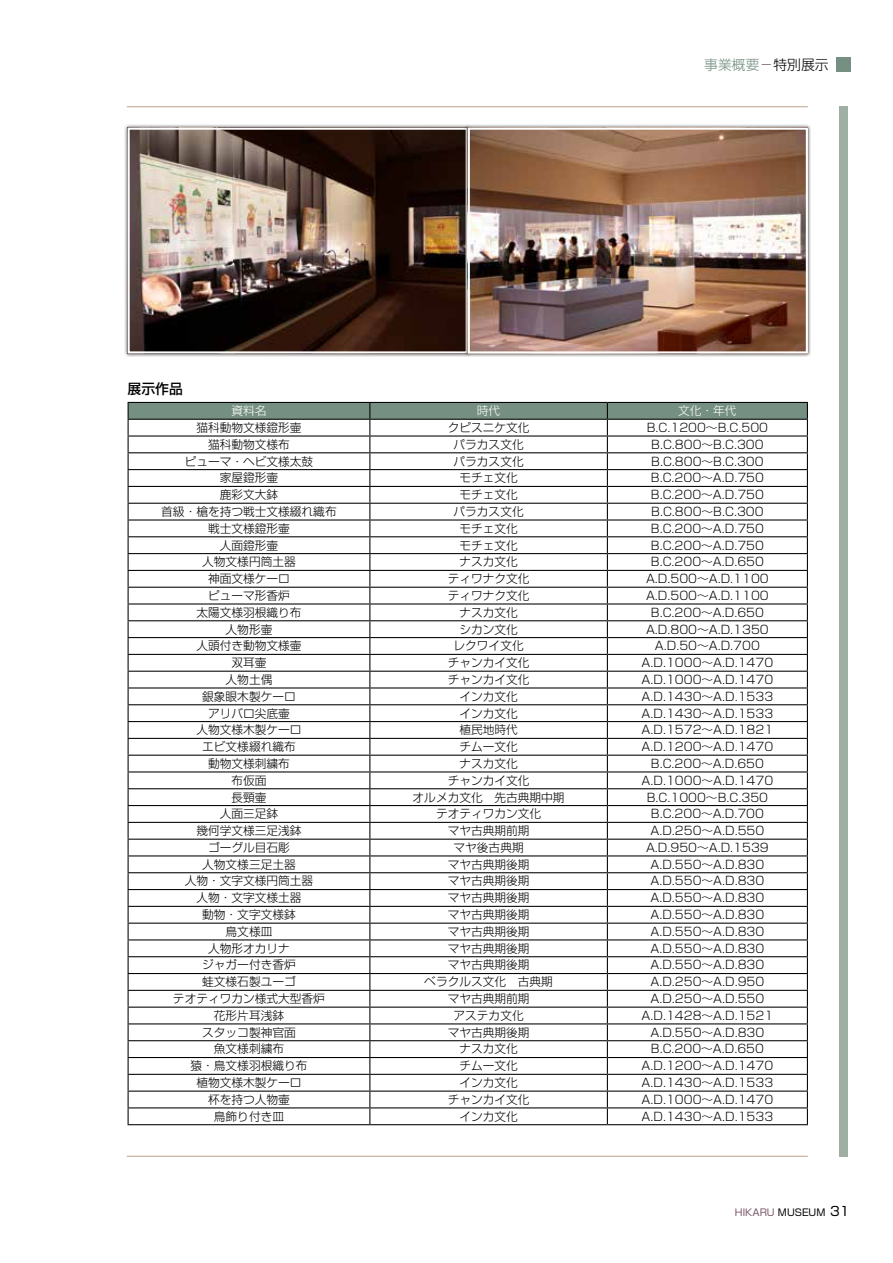
<style>
.page{position:relative;width:893px;height:1263px;background:#fff}
.page>*{position:absolute;margin:0;border:0;box-sizing:border-box;transform-origin:0 0}
.t1{font:300 13.8px "UD Shin Go Pro";color:#759082}
.t2{font:500 13.8px "Shin Go Pr 6";color:#000}
.t3{font:300 11.7px "Shin Go Pr 6";color:#000}
.t4{font:300 11.7px "Shin Go Pr 6";color:#fff}
.t5{font:9.6px "Shin Go Pr 6";color:#7a576a}
.s1{color:#7a576a}
.s2{color:#000}
.s3{font-size:12.75px;color:#000}
</style>
<div class="page">
<div style="left:839px;top:106px;width:8px;height:1051px;background:#a0afa4"></div>
<hr style="left:127px;top:106px;width:680px;height:1px;background:#bda389">
<hr style="left:127px;top:1156px;width:680px;height:1px;background:#bda389">
<div style="left:836px;top:57px;width:14px;height:15px;background:#759082"></div>
<div style="left:124px;top:124px;width:347px;height:233px;background:#000;opacity:.75"></div>
<img style="left:131px;top:131px;width:333px;height:219px">
<div style="left:128px;top:128px;width:340px;height:225px;border:2px solid #fff"></div>
<div style="left:464px;top:124px;width:347px;height:233px;background:#000;opacity:.75"></div>
<div style="left:468px;top:128px;width:340px;height:225px;border:2px solid #fff"></div>
<hr style="left:128px;top:1124px;width:242px;height:1px;background:#000">
<hr style="left:370px;top:1124px;width:237px;height:1px;background:#000">
<hr style="left:607px;top:1124px;width:201px;height:1px;background:#000">
<svg style="left:128px;top:402px;width:680px;height:722px"></svg>
<p class="t2" style="left:128px;top:377px;width:57px">展示作品</p>
<p class="t1" style="left:704px;top:53px;width:126px">事業概要<span class="s1">－</span><span class="s2">特別展示</span></p>
<p class="t4" style="left:231px;top:401px;width:37px">資料名</p>
<p class="t4" style="left:477px;top:401px;width:25px">時代</p>
<p class="t4" style="left:678px;top:401px;width:60px">文化・年代</p>
<p class="t3" style="left:196px;top:418px;width:107px">猫科動物文様鐙形壷</p>
<p class="t3" style="left:448px;top:418px;width:83px">クピスニケ文化</p>
<p class="t3" style="left:647px;top:418px;width:123px">B.C.1200～B.C.500</p>
<p class="t3" style="left:208px;top:435px;width:83px">猫科動物文様布</p>
<p class="t3" style="left:454px;top:435px;width:72px">パラカス文化</p>
<p class="t3" style="left:651px;top:435px;width:114px">B.C.800～B.C.300</p>
<p class="t3" style="left:185px;top:452px;width:130px">ピューマ・ヘビ文様太鼓</p>
<p class="t3" style="left:454px;top:452px;width:72px">パラカス文化</p>
<p class="t3" style="left:651px;top:452px;width:114px">B.C.800～B.C.300</p>
<p class="t3" style="left:220px;top:468px;width:60px">家屋鐙形壷</p>
<p class="t3" style="left:459px;top:468px;width:60px">モチェ文化</p>
<p class="t3" style="left:651px;top:468px;width:115px">B.C.200～A.D.750</p>
<p class="t3" style="left:220px;top:485px;width:60px">鹿彩文大鉢</p>
<p class="t3" style="left:459px;top:485px;width:60px">モチェ文化</p>
<p class="t3" style="left:651px;top:485px;width:115px">B.C.200～A.D.750</p>
<p class="t3" style="left:161px;top:502px;width:177px">首級・槍を持つ戦士文様綴れ織布</p>
<p class="t3" style="left:454px;top:502px;width:72px">パラカス文化</p>
<p class="t3" style="left:651px;top:502px;width:114px">B.C.800～B.C.300</p>
<p class="t3" style="left:208px;top:519px;width:83px">戦士文様鐙形壷</p>
<p class="t3" style="left:459px;top:519px;width:60px">モチェ文化</p>
<p class="t3" style="left:651px;top:519px;width:115px">B.C.200～A.D.750</p>
<p class="t3" style="left:220px;top:536px;width:60px">人面鐙形壷</p>
<p class="t3" style="left:459px;top:536px;width:60px">モチェ文化</p>
<p class="t3" style="left:651px;top:536px;width:115px">B.C.200～A.D.750</p>
<p class="t3" style="left:202px;top:552px;width:95px">人物文様円筒土器</p>
<p class="t3" style="left:459px;top:552px;width:60px">ナスカ文化</p>
<p class="t3" style="left:651px;top:552px;width:115px">B.C.200～A.D.650</p>
<p class="t3" style="left:208px;top:569px;width:83px">神面文様ケーロ</p>
<p class="t3" style="left:448px;top:569px;width:83px">ティワナク文化</p>
<p class="t3" style="left:646px;top:569px;width:124px">A.D.500～A.D.1100</p>
<p class="t3" style="left:208px;top:586px;width:83px">ピューマ形香炉</p>
<p class="t3" style="left:448px;top:586px;width:83px">ティワナク文化</p>
<p class="t3" style="left:646px;top:586px;width:124px">A.D.500～A.D.1100</p>
<p class="t3" style="left:196px;top:603px;width:107px">太陽文様羽根織り布</p>
<p class="t3" style="left:459px;top:603px;width:60px">ナスカ文化</p>
<p class="t3" style="left:651px;top:603px;width:115px">B.C.200～A.D.650</p>
<p class="t3" style="left:226px;top:619px;width:48px">人物形壷</p>
<p class="t3" style="left:459px;top:619px;width:60px">シカン文化</p>
<p class="t3" style="left:646px;top:619px;width:124px">A.D.800～A.D.1350</p>
<p class="t3" style="left:196px;top:636px;width:107px">人頭付き動物文様壷</p>
<p class="t3" style="left:454px;top:636px;width:72px">レクワイ文化</p>
<p class="t3" style="left:655px;top:636px;width:106px">A.D.50～A.D.700</p>
<p class="t3" style="left:231px;top:653px;width:37px">双耳壷</p>
<p class="t3" style="left:448px;top:653px;width:83px">チャンカイ文化</p>
<p class="t3" style="left:642px;top:653px;width:133px">A.D.1000～A.D.1470</p>
<p class="t3" style="left:226px;top:670px;width:48px">人物土偶</p>
<p class="t3" style="left:448px;top:670px;width:83px">チャンカイ文化</p>
<p class="t3" style="left:642px;top:670px;width:133px">A.D.1000～A.D.1470</p>
<p class="t3" style="left:202px;top:687px;width:95px">銀象眼木製ケーロ</p>
<p class="t3" style="left:459px;top:687px;width:60px">インカ文化</p>
<p class="t3" style="left:642px;top:687px;width:133px">A.D.1430～A.D.1533</p>
<p class="t3" style="left:208px;top:703px;width:83px">アリバロ尖底壷</p>
<p class="t3" style="left:459px;top:703px;width:60px">インカ文化</p>
<p class="t3" style="left:642px;top:703px;width:133px">A.D.1430～A.D.1533</p>
<p class="t3" style="left:196px;top:720px;width:107px">人物文様木製ケーロ</p>
<p class="t3" style="left:459px;top:720px;width:60px">植民地時代</p>
<p class="t3" style="left:642px;top:720px;width:133px">A.D.1572～A.D.1821</p>
<p class="t3" style="left:202px;top:737px;width:95px">エビ文様綴れ織布</p>
<p class="t3" style="left:459px;top:737px;width:60px">チムー文化</p>
<p class="t3" style="left:642px;top:737px;width:133px">A.D.1200～A.D.1470</p>
<p class="t3" style="left:208px;top:754px;width:83px">動物文様刺繍布</p>
<p class="t3" style="left:459px;top:754px;width:60px">ナスカ文化</p>
<p class="t3" style="left:651px;top:754px;width:115px">B.C.200～A.D.650</p>
<p class="t3" style="left:231px;top:771px;width:37px">布仮面</p>
<p class="t3" style="left:448px;top:771px;width:83px">チャンカイ文化</p>
<p class="t3" style="left:642px;top:771px;width:133px">A.D.1000～A.D.1470</p>
<p class="t3" style="left:231px;top:787px;width:37px">長頸壷</p>
<p class="t3" style="left:413px;top:787px;width:154px">オルメカ文化　先古典期中期</p>
<p class="t3" style="left:647px;top:787px;width:123px">B.C.1000～B.C.350</p>
<p class="t3" style="left:220px;top:804px;width:60px">人面三足鉢</p>
<p class="t3" style="left:436px;top:804px;width:107px">テオティワカン文化</p>
<p class="t3" style="left:651px;top:804px;width:115px">B.C.200～A.D.700</p>
<p class="t3" style="left:196px;top:821px;width:107px">幾何学文様三足浅鉢</p>
<p class="t3" style="left:448px;top:821px;width:83px">マヤ古典期前期</p>
<p class="t3" style="left:650px;top:821px;width:115px">A.D.250～A.D.550</p>
<p class="t3" style="left:208px;top:838px;width:83px">ゴーグル目石彫</p>
<p class="t3" style="left:454px;top:838px;width:72px">マヤ後古典期</p>
<p class="t3" style="left:646px;top:838px;width:124px">A.D.950～A.D.1539</p>
<p class="t3" style="left:202px;top:855px;width:95px">人物文様三足土器</p>
<p class="t3" style="left:448px;top:855px;width:83px">マヤ古典期後期</p>
<p class="t3" style="left:650px;top:855px;width:115px">A.D.550～A.D.830</p>
<p class="t3" style="left:185px;top:871px;width:130px">人物・文字文様円筒土器</p>
<p class="t3" style="left:448px;top:871px;width:83px">マヤ古典期後期</p>
<p class="t3" style="left:650px;top:871px;width:115px">A.D.550～A.D.830</p>
<p class="t3" style="left:196px;top:888px;width:107px">人物・文字文様土器</p>
<p class="t3" style="left:448px;top:888px;width:83px">マヤ古典期後期</p>
<p class="t3" style="left:650px;top:888px;width:115px">A.D.550～A.D.830</p>
<p class="t3" style="left:202px;top:905px;width:95px">動物・文字文様鉢</p>
<p class="t3" style="left:448px;top:905px;width:83px">マヤ古典期後期</p>
<p class="t3" style="left:650px;top:905px;width:115px">A.D.550～A.D.830</p>
<p class="t3" style="left:226px;top:922px;width:48px">鳥文様皿</p>
<p class="t3" style="left:448px;top:922px;width:83px">マヤ古典期後期</p>
<p class="t3" style="left:650px;top:922px;width:115px">A.D.550～A.D.830</p>
<p class="t3" style="left:208px;top:938px;width:83px">人物形オカリナ</p>
<p class="t3" style="left:448px;top:938px;width:83px">マヤ古典期後期</p>
<p class="t3" style="left:650px;top:938px;width:115px">A.D.550～A.D.830</p>
<p class="t3" style="left:202px;top:955px;width:95px">ジャガー付き香炉</p>
<p class="t3" style="left:448px;top:955px;width:83px">マヤ古典期後期</p>
<p class="t3" style="left:650px;top:955px;width:115px">A.D.550～A.D.830</p>
<p class="t3" style="left:202px;top:972px;width:95px">蛙文様石製ユーゴ</p>
<p class="t3" style="left:424px;top:972px;width:130px">ベラクルス文化　古典期</p>
<p class="t3" style="left:650px;top:972px;width:115px">A.D.250～A.D.950</p>
<p class="t3" style="left:173px;top:989px;width:154px">テオティワカン様式大型香炉</p>
<p class="t3" style="left:448px;top:989px;width:83px">マヤ古典期前期</p>
<p class="t3" style="left:650px;top:989px;width:115px">A.D.250～A.D.550</p>
<p class="t3" style="left:214px;top:1006px;width:72px">花形片耳浅鉢</p>
<p class="t3" style="left:454px;top:1006px;width:72px">アステカ文化</p>
<p class="t3" style="left:642px;top:1006px;width:133px">A.D.1428～A.D.1521</p>
<p class="t3" style="left:202px;top:1022px;width:95px">スタッコ製神官面</p>
<p class="t3" style="left:448px;top:1022px;width:83px">マヤ古典期後期</p>
<p class="t3" style="left:650px;top:1022px;width:115px">A.D.550～A.D.830</p>
<p class="t3" style="left:214px;top:1039px;width:72px">魚文様刺繍布</p>
<p class="t3" style="left:459px;top:1039px;width:60px">ナスカ文化</p>
<p class="t3" style="left:651px;top:1039px;width:115px">B.C.200～A.D.650</p>
<p class="t3" style="left:191px;top:1056px;width:118px">猿・鳥文様羽根織り布</p>
<p class="t3" style="left:459px;top:1056px;width:60px">チムー文化</p>
<p class="t3" style="left:642px;top:1056px;width:133px">A.D.1200～A.D.1470</p>
<p class="t3" style="left:196px;top:1073px;width:107px">植物文様木製ケーロ</p>
<p class="t3" style="left:459px;top:1073px;width:60px">インカ文化</p>
<p class="t3" style="left:642px;top:1073px;width:133px">A.D.1430～A.D.1533</p>
<p class="t3" style="left:208px;top:1090px;width:83px">杯を持つ人物壷</p>
<p class="t3" style="left:448px;top:1090px;width:83px">チャンカイ文化</p>
<p class="t3" style="left:642px;top:1090px;width:133px">A.D.1000～A.D.1470</p>
<p class="t3" style="left:214px;top:1106px;width:72px">鳥飾り付き皿</p>
<p class="t3" style="left:459px;top:1106px;width:60px">インカ文化</p>
<p class="t3" style="left:642px;top:1106px;width:133px">A.D.1430～A.D.1533</p>
<p class="t5" style="left:735px;top:1204px;width:116px">HIKARU <span class="s2">MUSEUM</span> <span class="s3">31</span></p>
</div>
